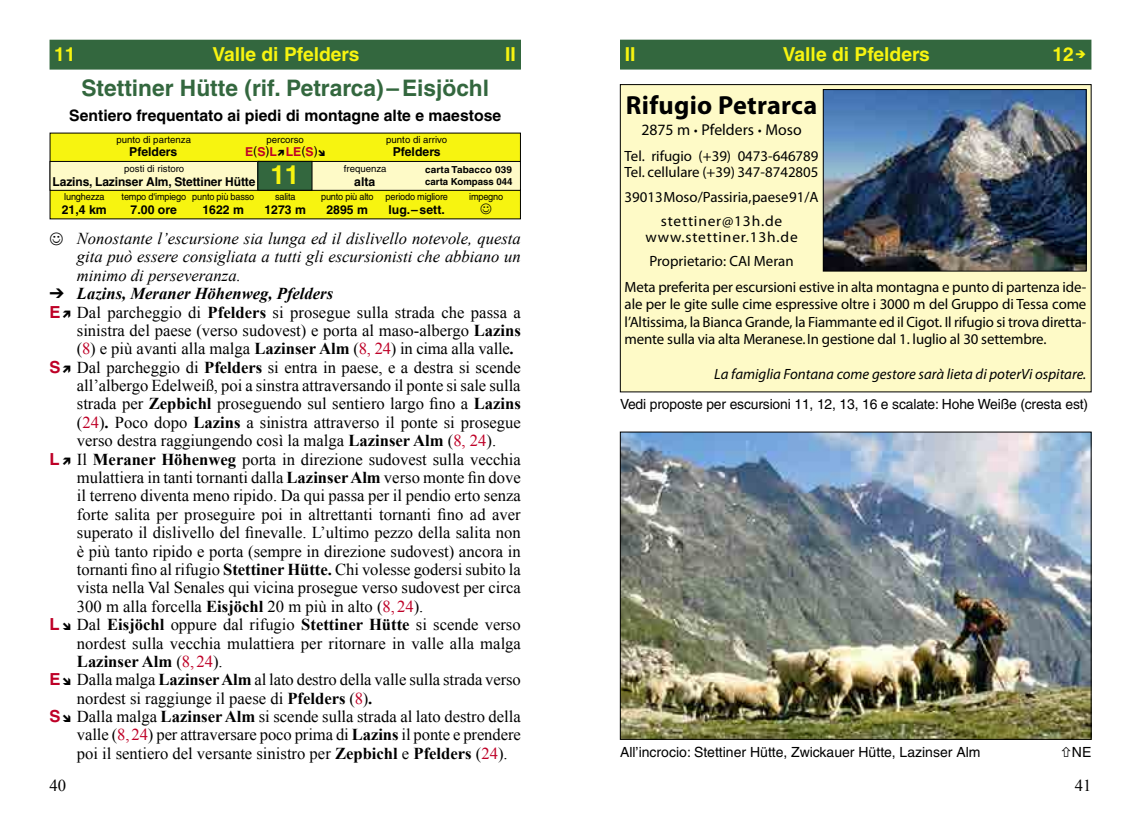
<style>
.page{position:relative;width:1141px;height:819px;background:#fff}
.page>*{position:absolute;margin:0;border:0;box-sizing:border-box;transform-origin:0 0}
.t1{font:700 26.25px "Myriad Pro";letter-spacing:.01em;color:#000}
.t2{font:700 22.75px "Helvetica";color:#33673e}
.t3{font:700 19.25px "Helvetica";color:#f7f410}
.t4{font:16.62px "Times New Roman";color:#000}
.t5{font:italic 16.62px/18.4px "Times New Roman";color:#000;text-align:justify}
.t6{font:italic 700 16.62px "Times New Roman";color:#000}
.t7{font:700 16.62px "Times New Roman";color:#000}
.t8{font:700 15.75px "Helvetica";color:#000}
.t9{font:15.75px "Myriad Pro";color:#000}
.t10{font:14.88px/17.5px "Myriad Pro";letter-spacing:-.005em;color:#000}
.t11{font:italic 14.88px "Myriad Pro";color:#000}
.t12{font:14.88px "Myriad Pro";letter-spacing:.05em;color:#000;scale:1.04 1}
.t13{font:14px "Helvetica";letter-spacing:-.01em;color:#000}
.t14{font:700 12.25px "Helvetica";color:#000}
.t15{font:700 12.25px "Helvetica";color:#be0027}
.t16{font:9.62px "Helvetica";letter-spacing:-.02em;color:#000;scale:.95 1}
.t17{font:9.62px "Helvetica";color:#000}
.t18{font:700 9.62px/12.1px "Helvetica";letter-spacing:.005em;color:#000;scale:1.04 1}
.s1{font-weight:400;color:#000}
.s2{font-family:"Helvetica";font-weight:700;color:#be0027}
.s3{font-weight:700}
.s4{color:#be0027}
.s5{font-weight:400}
.s6{font-weight:400;color:#be0027}
.s7{font-size:22.75px}
</style>
<div class="page">
<div style="left:50px;top:40px;width:470px;height:29px;background:#33673e"></div>
<div style="left:50px;top:133px;width:470px;height:86px;background:#f7f410"></div>
<div style="left:50px;top:161px;width:470px;height:29px;background:#fefac7"></div>
<div style="left:50px;top:161px;width:471px;height:30px;border:1px solid #000"></div>
<div style="left:258px;top:161px;width:54px;height:29px;background:#33673e"></div>
<div style="left:257px;top:161px;width:55px;height:30px;border:1px solid #000"></div>
<div style="left:621px;top:40px;width:470px;height:29px;background:#33673e"></div>
<img style="left:622px;top:434px;width:467px;height:303px">
<div style="left:620px;top:85px;width:471px;height:307px;background:#fefac7"></div>
<div style="left:620px;top:84px;width:471px;height:308px;border:1px solid #000"></div>
<img style="left:825px;top:91px;width:259px;height:178px">
<div style="left:823px;top:89px;width:263px;height:182px;border:1px solid #000"></div>
<p class="t3" style="left:54px;top:42px;width:23px">11</p>
<p class="t3" style="left:212px;top:42px;width:149px">Valle di Pfelders</p>
<p class="t3" style="left:505px;top:42px;width:12px">II</p>
<p class="t2" style="left:81px;top:74px;width:409px">Stettiner Hütte (rif. Petrarca) – Eisjöchl</p>
<p class="t8" style="left:69px;top:106px;width:433px">Sentiero frequentato ai piedi di montagne alte e maestose</p>
<p class="t17" style="left:386px;top:134px;width:62px">punto di arrivo</p>
<p class="t17" style="left:116px;top:134px;width:76px">punto di partenza</p>
<p class="t17" style="left:267px;top:134px;width:39px">percorso</p>
<p class="t14" style="left:129px;top:145px;width:50px">Pfelders</p>
<p class="t15" style="left:245px;top:145px;width:74px">E<span class="s1">(</span>S<span class="s1">)</span>L LE<span class="s1">(</span>S<span class="s1">)</span></p>
<p class="t14" style="left:393px;top:145px;width:50px">Pfelders</p>
<p class="t14" style="left:53px;top:174px;width:248px">Lazins, Lazinser Alm, Stettiner Hütte <sup>11</sup></p>
<p class="t17" style="left:124px;top:163px;width:62px">posti di ristoro</p>
<p class="t17" style="left:344px;top:163px;width:44px">frequenza</p>
<p class="t14" style="left:354px;top:174px;width:23px">alta</p>
<p class="t18" style="left:425px;top:163px;width:86px">carta Tabacco 039 carta Kompass 044</p>
<p class="t16" style="left:64px;top:191px;width:44px">lunghezza</p>
<p class="t16" style="left:122px;top:191px;width:141px">tempo d‘impiego punto più basso</p>
<p class="t16" style="left:275px;top:191px;width:23px">salita</p>
<p class="t16" style="left:321px;top:191px;width:135px">punto più alto periodo migliore</p>
<p class="t16" style="left:469px;top:191px;width:37px">impegno</p>
<p class="t14" style="left:62px;top:202px;width:46px">21,4 km</p>
<p class="t14" style="left:131px;top:202px;width:48px">7.00 ore</p>
<p class="t14" style="left:202px;top:202px;width:43px">1622 m</p>
<p class="t14" style="left:264px;top:202px;width:43px">1273 m</p>
<p class="t14" style="left:326px;top:202px;width:43px">2895 m</p>
<p class="t14" style="left:388px;top:202px;width:58px">lug. – sett.</p>
<p class="t5" style="left:77px;top:229px;width:445px">Nonostante l’escursione sia lunga ed il dislivello notevole, questa gita può essere consigliata a tutti gli escursionisti che abbiano un minimo di perseveranza.</p>
<p class="t6" style="left:50px;top:282px;width:285px">➔ Lazins, Meraner Höhenweg, Pfelders</p>
<p class="t4" style="left:50px;top:301px;width:473px"><span class="s2">E</span> Dal parcheggio di <span class="s3">Pfelders</span> si prosegue sulla strada che passa a</p>
<p class="t4" style="left:77px;top:319px;width:445px">sinistra del paese (verso sudovest) e porta al maso-albergo <span class="s3">Lazins</span></p>
<p class="t4" style="left:77px;top:337px;width:438px">(<span class="s4">8</span>) e più avanti alla malga <span class="s3">Lazinser Alm</span> (<span class="s4">8, 24</span>) in cima alla valle<span class="s3">.</span></p>
<p class="t4" style="left:50px;top:356px;width:473px"><span class="s2">S</span> Dal parcheggio di <span class="s3">Pfelders</span> si entra in paese, e a destra si scende</p>
<p class="t4" style="left:77px;top:374px;width:445px">all’albergo Edelweiß, poi a sinstra attraversando il ponte si sale sulla</p>
<p class="t4" style="left:77px;top:393px;width:445px">strada per <span class="s3">Zepbichl</span> proseguendo sul sentiero largo fino a <span class="s3">Lazins</span></p>
<p class="t4" style="left:77px;top:411px;width:445px">(<span class="s4">24</span>)<span class="s3">.</span> Poco dopo <span class="s3">Lazins</span> a sinistra attraverso il ponte si prosegue</p>
<p class="t4" style="left:77px;top:429px;width:421px">verso destra raggiungendo così la malga <span class="s3">Lazinser Alm</span> (<span class="s4">8, 24</span>).</p>
<p class="t4" style="left:50px;top:448px;width:473px"><span class="s2">L</span> Il <span class="s3">Meraner Höhenweg</span> porta in direzione sudovest sulla vecchia</p>
<p class="t4" style="left:77px;top:466px;width:445px">mulattiera in tanti tornanti dalla <span class="s3">LazinserAlm</span> verso monte fin dove</p>
<p class="t4" style="left:77px;top:484px;width:445px">il terreno diventa meno ripido. Da qui passa per il pendio erto senza</p>
<p class="t4" style="left:77px;top:503px;width:445px">forte salita per proseguire poi in altrettanti tornanti fino ad aver</p>
<p class="t4" style="left:77px;top:521px;width:445px">superato il dislivello del finevalle. L’ultimo pezzo della salita non</p>
<p class="t4" style="left:77px;top:539px;width:445px">è più tanto ripido e porta (sempre in direzione sudovest) ancora in</p>
<p class="t4" style="left:77px;top:558px;width:445px">tornanti fino al rifugio <span class="s3">Stettiner Hütte.</span> Chi volesse godersi subito la</p>
<p class="t4" style="left:77px;top:576px;width:445px">vista nella Val Senales qui vicina prosegue verso sudovest per circa</p>
<p class="t4" style="left:77px;top:595px;width:348px">300 m alla forcella <span class="s3">Eisjöchl</span> 20 m più in alto (<span class="s4">8, 24</span>).</p>
<p class="t4" style="left:50px;top:613px;width:473px"><span class="s2">L</span> Dal <span class="s3">Eisjöchl</span> oppure dal rifugio <span class="s3">Stettiner Hütte</span> si scende verso</p>
<p class="t4" style="left:77px;top:631px;width:446px">nordest sulla vecchia mulattiera per ritornare in valle alla malga</p>
<p class="t7" style="left:77px;top:649px;width:147px">Lazinser Alm <span class="s5">(</span><span class="s6">8, 24</span><span class="s5">).</span></p>
<p class="t4" style="left:50px;top:668px;width:473px"><span class="s2">E</span> Dalla malga <span class="s3">Lazinser Alm</span> al lato destro della valle sulla strada verso</p>
<p class="t4" style="left:77px;top:687px;width:297px">nordest si raggiunge il paese di <span class="s3">Pfelders</span> (<span class="s4">8</span>)<span class="s3">.</span></p>
<p class="t4" style="left:50px;top:705px;width:473px"><span class="s2">S</span> Dalla malga <span class="s3">Lazinser Alm</span> si scende sulla strada al lato destro della</p>
<p class="t4" style="left:77px;top:723px;width:445px">valle (<span class="s4">8, 24</span>) per attraversare poco prima di <span class="s3">Lazins</span> il ponte e prendere</p>
<p class="t4" style="left:77px;top:742px;width:432px">poi il sentiero del versante sinistro per <span class="s3">Zepbichl</span> e <span class="s3">Pfelders</span> (<span class="s4">24</span>).</p>
<p class="t4" style="left:50px;top:774px;width:18px">40</p>
<p class="t3" style="left:625px;top:42px;width:12px">II</p>
<p class="t3" style="left:783px;top:42px;width:149px">Valle di Pfelders</p>
<p class="t3" style="left:1053px;top:42px;width:35px">12➔</p>
<p class="t1" style="left:626px;top:90px;width:193px">Rifugio Petrarca</p>
<p class="t9" style="left:641px;top:121px;width:162px">2875 m <span class="s7">·</span> Pfelders <span class="s7">·</span> Moso</p>
<p class="t10" style="left:625px;top:149px;width:195px;line-height:15.8px">Tel. rifugio (+39) 0473-646789<br>Tel. cellulare (+39) 347-8742805</p>
<p class="t10" style="left:625px;top:184px;width:195px;line-height:24.5px;text-align:center">39013 Moso/Passiria, paese 91/A stettiner@13h.de</p>
<p class="t12" style="left:645px;top:229px;width:148px">www.stettiner.13h.de</p>
<p class="t10" style="left:650px;top:253px;width:145px">Proprietario: CAI Meran</p>
<p class="t10" style="left:625px;top:278px;width:463px">Meta preferita per escursioni estive in alta montagna e punto di partenza ide-</p>
<p class="t10" style="left:625px;top:295px;width:463px;text-align:justify">ale per le gite sulle cime espressive oltre i 3000 m del Gruppo di Tessa come l’Altissima, la Bianca Grande, la Fiammante ed il Cigot. Il rifugio si trova diretta&shy;mente sulla via alta Meranese.In gestione dal 1. luglio al 30 settembre.</p>
<p class="t11" style="left:714px;top:366px;width:374px">La famiglia Fontana come gestore sarà lieta di poterVi ospitare.</p>
<p class="t13" style="left:620px;top:396px;width:470px">Vedi proposte per escursioni 11, 12, 13, 16 e scalate: Hohe Weiße (cresta est)</p>
<p class="t13" style="left:620px;top:743px;width:362px">All’incrocio: Stettiner Hütte, Zwickauer Hütte, Lazinser Alm</p>
<p class="t13" style="left:1072px;top:743px;width:21px">NE</p>
<p class="t4" style="left:1075px;top:774px;width:18px">41</p>
</div>
